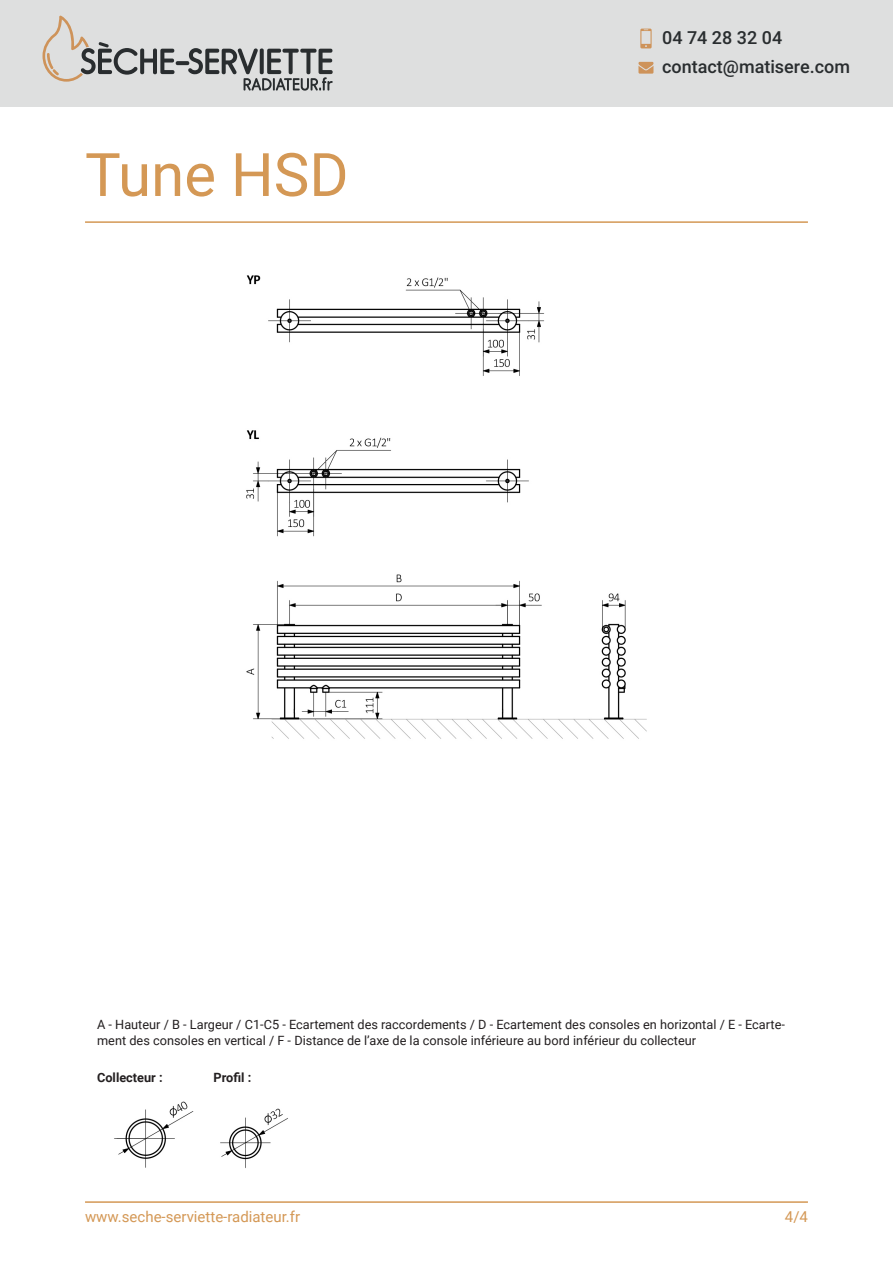
<style>
.page{position:relative;width:893px;height:1263px;background:#fff}
.page>*{position:absolute;margin:0;border:0;box-sizing:border-box;transform-origin:0 0}
.t1{font:60px "Roboto";color:#d49855}
.t2{font:500 18px/29.2px "Roboto";color:#292d2f}
.t3{font:15px "Roboto";color:#d49855}
.t4{font:12.75px/15.3px "Roboto";color:#231f20}
.t5{font:700 12.75px "Roboto";color:#231f20}
</style>
<div class="page">
<div style="left:0;top:0;width:892px;height:106px;background:#dedfdf"></div>
<svg style="left:42px;top:16px;width:291px;height:75px"></svg>
<svg style="left:640px;top:29px;width:12px;height:19px"></svg>
<svg style="left:638px;top:62px;width:15px;height:12px"></svg>
<hr style="left:85px;top:221px;width:723px;height:2px;background:#d49855">
<hr style="left:85px;top:1201px;width:723px;height:2px;background:#d49855">
<img style="left:114px;top:275px;width:533px;height:893px">
<div style="left:97px;top:1064px;width:692px;height:26px;background:#fff"></div>
<div style="left:97px;top:1000px;width:692px;height:64px;background:#fff"></div>
<h1 class="t1" style="left:85px;top:133px;width:265px">Tune HSD</h1>
<h2 class="t2" style="left:662px;top:22px;width:189px">04 74 28 32 04 contact@matisere.com</h2>
<p class="t4" style="left:97px;top:1017px;width:689px">A - Hauteur / B - Largeur / C1-C5 - Ecartement des raccordements / D - Ecartement des consoles en horizontal / E - Ecarte&shy;ment des consoles en vertical / F - Distance de l’axe de la console inférieure au bord inférieur du collecteur</p>
<p class="t5" style="left:97px;top:1068px;width:67px">Collecteur :</p>
<p class="t5" style="left:213px;top:1068px;width:39px">Profil :</p>
<p class="t3" style="left:85px;top:1206px;width:217px">www.seche-serviette-radiateur.fr</p>
<p class="t3" style="left:785px;top:1206px;width:25px">4/4</p>
</div>
